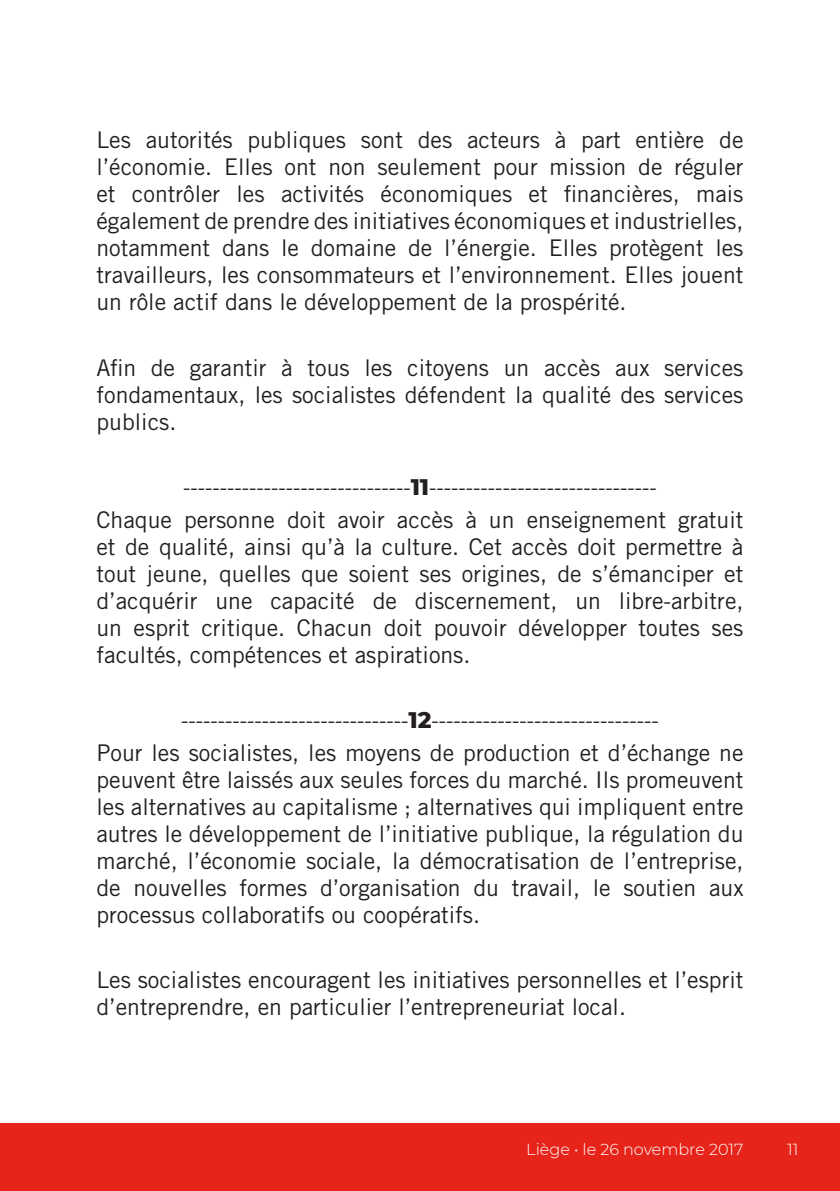
<style>
.page{position:relative;width:840px;height:1191px;background:#fff}
.page>*{position:absolute;margin:0;border:0;box-sizing:border-box;transform-origin:0 0}
.t1{font:23px/27px "Trade Gothic";color:#231f20;text-align:justify}
.t2{font:22px "Trade Gothic";color:#231f20}
.t3{font:300 16px "Montserrat";color:#fff}
.s1{font-family:"Montserrat";font-weight:800;font-size:23px}
</style>
<div class="page">
<div style="left:0;top:1123px;width:839px;height:68px;background:#e72419"></div>
<p class="t1" style="left:96px;top:126px;width:648px">Les autorités publiques sont des acteurs à part entière de l’économie. Elles ont non seulement pour mission de réguler et contrôler les activités économiques et financières, mais également de prendre des initiatives économiques et industrielles, notamment dans le domaine de l’énergie. Elles protègent les travailleurs, les consommateurs et l’environnement. Elles jouent un rôle actif dans le développement de la prospérité.</p>
<p class="t1" style="left:96px;top:354px;width:648px">Afin de garantir à tous les citoyens un accès aux services fondamentaux, les socialistes défendent la qualité des services publics.</p>
<p class="t2" style="left:183px;top:474px;width:474px">-------------------------------<span class="s1">11</span>-------------------------------</p>
<p class="t1" style="left:96px;top:506px;width:648px">Chaque personne doit avoir accès à un enseignement gratuit et de qualité, ainsi qu’à la culture. Cet accès doit permettre à tout jeune, quelles que soient ses origines, de s’émanciper et d’acquérir une capacité de discernement, un libre-arbitre, un esprit critique. Chacun doit pouvoir développer toutes ses facultés, compétences et aspirations.</p>
<p class="t2" style="left:181px;top:707px;width:479px">-------------------------------<span class="s1">12</span>-------------------------------</p>
<p class="t1" style="left:96px;top:739px;width:648px">Pour les socialistes, les moyens de production et d’échange ne peuvent être laissés aux seules forces du marché. Ils promeuvent les alternatives au capitalisme ; alternatives qui impliquent entre autres le développement de l’initiative publique, la régulation du marché, l’économie sociale, la démocratisation de l’entreprise, de nouvelles formes d’organisation du travail, le soutien aux processus collaboratifs ou coopératifs.</p>
<p class="t1" style="left:96px;top:966px;width:648px">Les socialistes encouragent les initiatives personnelles et l’esprit d’entreprendre, en particulier l’entrepreneuriat local.</p>
<p class="t3" style="left:526px;top:1138px;width:218px">Liège • le 26 novembre 2017</p>
<p class="t3" style="left:786px;top:1138px;width:13px">11</p>
</div>
